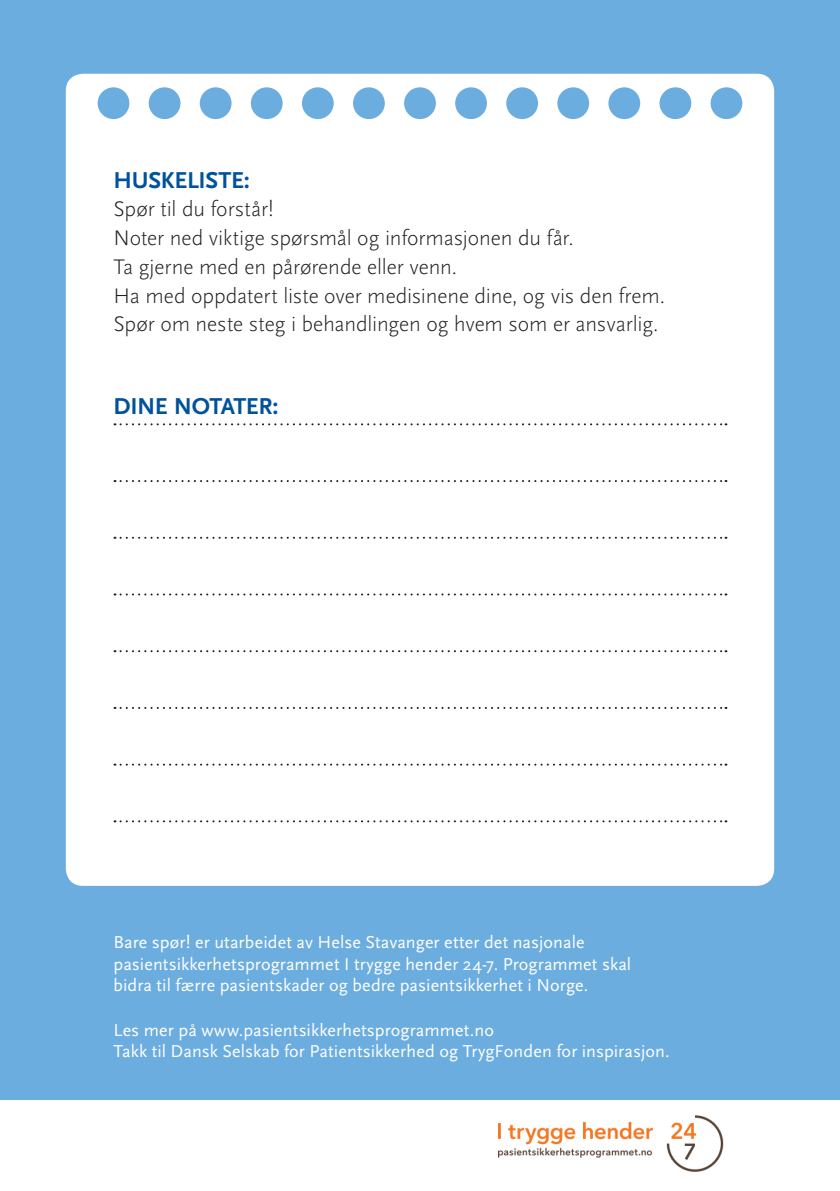
<style>
.page{position:relative;width:840px;height:1191px;background:#fff}
.page>*{position:absolute;margin:0;border:0;box-sizing:border-box;transform-origin:0 0}
.Brødtekst{font:700 24px "Scala Sans";letter-spacing:-.015em;color:#01529b}
.Brødtekst-2{font:300 22px "Scala Sans";letter-spacing:-.005em;color:#231f20}
.Brødtekst-3{font:18px/21.6px "Scala Sans";letter-spacing:.005em;color:#fff}
</style>
<div class="page">
<div style="left:0;top:0;width:839px;height:1099px;background:#6caddf"></div>
<div style="left:66px;top:74px;width:707px;height:812px;background:#fff;border-radius:17px"></div>
<div style="left:98px;top:87px;width:31px;height:32px;background:#6caddf;border-radius:50%"></div>
<div style="left:149px;top:87px;width:31px;height:32px;background:#6caddf;border-radius:50%"></div>
<div style="left:200px;top:87px;width:31px;height:32px;background:#6caddf;border-radius:50%"></div>
<div style="left:251px;top:87px;width:31px;height:32px;background:#6caddf;border-radius:50%"></div>
<div style="left:302px;top:87px;width:31px;height:32px;background:#6caddf;border-radius:50%"></div>
<div style="left:353px;top:87px;width:31px;height:32px;background:#6caddf;border-radius:50%"></div>
<div style="left:404px;top:87px;width:31px;height:32px;background:#6caddf;border-radius:50%"></div>
<div style="left:455px;top:87px;width:31px;height:32px;background:#6caddf;border-radius:50%"></div>
<div style="left:506px;top:87px;width:31px;height:32px;background:#6caddf;border-radius:50%"></div>
<div style="left:557px;top:87px;width:31px;height:32px;background:#6caddf;border-radius:50%"></div>
<div style="left:608px;top:87px;width:31px;height:32px;background:#6caddf;border-radius:50%"></div>
<div style="left:659px;top:87px;width:32px;height:32px;background:#6caddf;border-radius:50%"></div>
<div style="left:710px;top:87px;width:32px;height:32px;background:#6caddf;border-radius:50%"></div>
<img style="left:498px;top:1115px;width:226px;height:57px">
<svg style="left:114px;top:423px;width:612px;height:2px"></svg>
<svg style="left:114px;top:480px;width:612px;height:2px"></svg>
<svg style="left:114px;top:537px;width:612px;height:2px"></svg>
<svg style="left:114px;top:593px;width:612px;height:2px"></svg>
<svg style="left:114px;top:650px;width:612px;height:2px"></svg>
<svg style="left:114px;top:707px;width:612px;height:2px"></svg>
<svg style="left:114px;top:763px;width:612px;height:2px"></svg>
<svg style="left:114px;top:820px;width:612px;height:2px"></svg>
<p class="Brødtekst" style="left:113px;top:167px;width:138px">HUSKELISTE:</p>
<p class="Brødtekst-2" style="left:113px;top:197px;width:161px">Spør til du forstår!</p>
<p class="Brødtekst-2" style="left:113px;top:226px;width:461px">Noter ned viktige spørsmål og informasjonen du får.</p>
<p class="Brødtekst-2" style="left:113px;top:255px;width:345px">Ta gjerne med en pårørende eller venn.</p>
<p class="Brødtekst-2" style="left:113px;top:283px;width:552px">Ha med oppdatert liste over medisinene dine, og vis den frem.</p>
<p class="Brødtekst-2" style="left:113px;top:312px;width:546px">Spør om neste steg i behandlingen og hvem som er ansvarlig.</p>
<p class="Brødtekst" style="left:113px;top:393px;width:166px">DINE NOTATER:</p>
<p class="Brødtekst-3" style="left:113px;top:932px;width:519px">Bare spør! er utarbeidet av Helse Stavanger etter det nasjonale pasientsikkerhetsprogrammet I trygge hender 24-7. Programmet skal bidra til færre pasientskader og bedre pasientsikkerhet i Norge.</p>
<p class="Brødtekst-3" style="left:113px;top:1019px;width:382px">Les mer på www.pasientsikkerhetsprogrammet.no</p>
<p class="Brødtekst-3" style="left:113px;top:1041px;width:557px">Takk til Dansk Selskab for Patientsikkerhed og TrygFonden for inspirasjon.</p>
</div>
